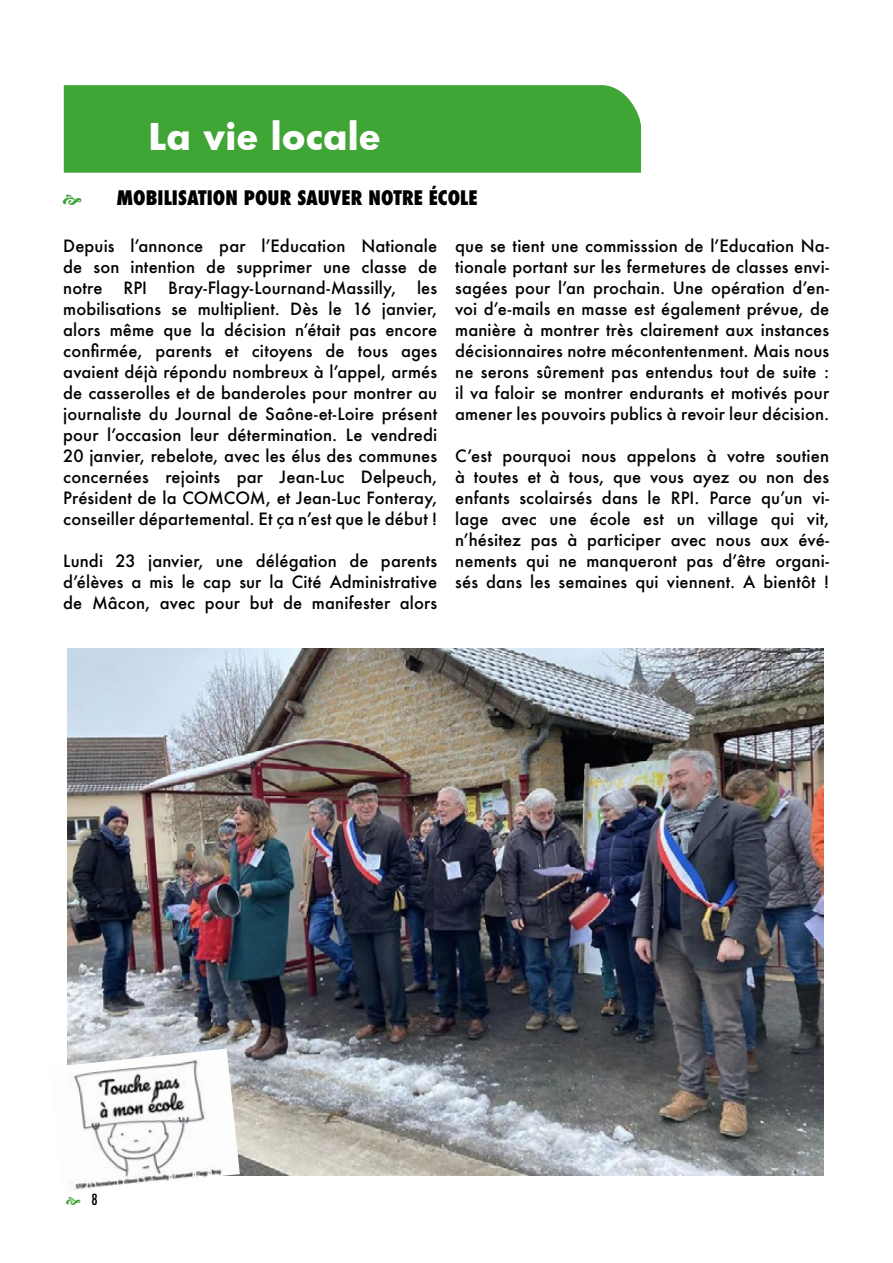
<style>
.page{position:relative;width:893px;height:1263px;background:#fff}
.page>*{position:absolute;margin:0;border:0;box-sizing:border-box;transform-origin:0 0}
.t1{font:700 36px "Futura";color:#fff}
.t2{font:800 condensed 19.5px "Futura";letter-spacing:.005em;color:#000}
.t3{font:500 16.5px/21px "Futura";letter-spacing:.01em;color:#020203;text-align:justify}
.t4{font:500 condensed 15px "Futura";color:#000}
</style>
<div class="page">
<div style="left:64px;top:85px;width:577px;height:88px;background:#3fa535"></div>
<img style="left:68px;top:648px;width:756px;height:527px">
<img style="left:67px;top:1048px;width:173px;height:141px">
<h1 class="t1" style="left:148px;top:111px;width:234px">La vie locale</h1>
<p class="t2" style="left:116px;top:185px;width:363px">MOBILISATION POUR SAUVER NOTRE ÉCOLE</p>
<p class="t3" style="left:63px;top:235px;width:375px">Depuis l’annonce par l’Education Nationale de son intention de supprimer une classe de notre</p>
<p class="t3" style="left:455px;top:235px;width:375px">que se tient une commisssion de l’Education Na&shy;tionale portant sur les fermetures de classes envi&shy;sagées pour l’an prochain. Une opération d’en&shy;voi d’e-mails en masse est également prévue, de manière à montrer très clairement aux instances décisionnaires notre mécontentenment. Mais nous ne serons sûrement pas entendus tout de suite : il va faloir se montrer endurants et motivés pour amener les pouvoirs publics à revoir leur décision.</p>
<p class="t3" style="left:455px;top:445px;width:375px">C’est pourquoi nous appelons à votre soutien à toutes et à tous, que vous ayez ou non des enfants scolairsés dans le RPI. Parce qu’un vi&shy;lage avec une école est un village qui vit, n’hésitez pas à participer avec nous aux évé&shy;nements qui ne manqueront pas d’être organi&shy;sés dans les semaines qui viennent. A bientôt !</p>
<p class="t3" style="left:63px;top:277px;width:375px;text-indent:354px">les mobilisations se multiplient. Dès le 16 janvier, alors même que la décision n’était pas encore confirmée, parents et citoyens de tous ages avaient déjà répondu nombreux à l’appel, armés de casserolles et de banderoles pour montrer au journaliste du Journal de Saône-et-Loire présent pour l’occasion leur détermination. Le vendredi 20 janvier, rebelote, avec les élus des communes concernées rejoints par Jean-Luc Delpeuch, Président de la COMCOM, et Jean-Luc Fonteray, conseiller départemental. Et ça n’est que le début !</p>
<p class="t3" style="left:63px;top:550px;width:375px">Lundi 23 janvier, une délégation de parents d’élèves a mis le cap sur la Cité Administrative de Mâcon, avec pour but de manifester alors</p>
<p class="t3" style="left:123px;top:277px;width:25px">RPI</p>
<p class="t3" style="left:168px;top:277px;width:230px">Bray-Flagy-Lournand-Massilly,</p>
<p class="t4" style="left:91px;top:1190px;width:8px">8</p>
</div>
